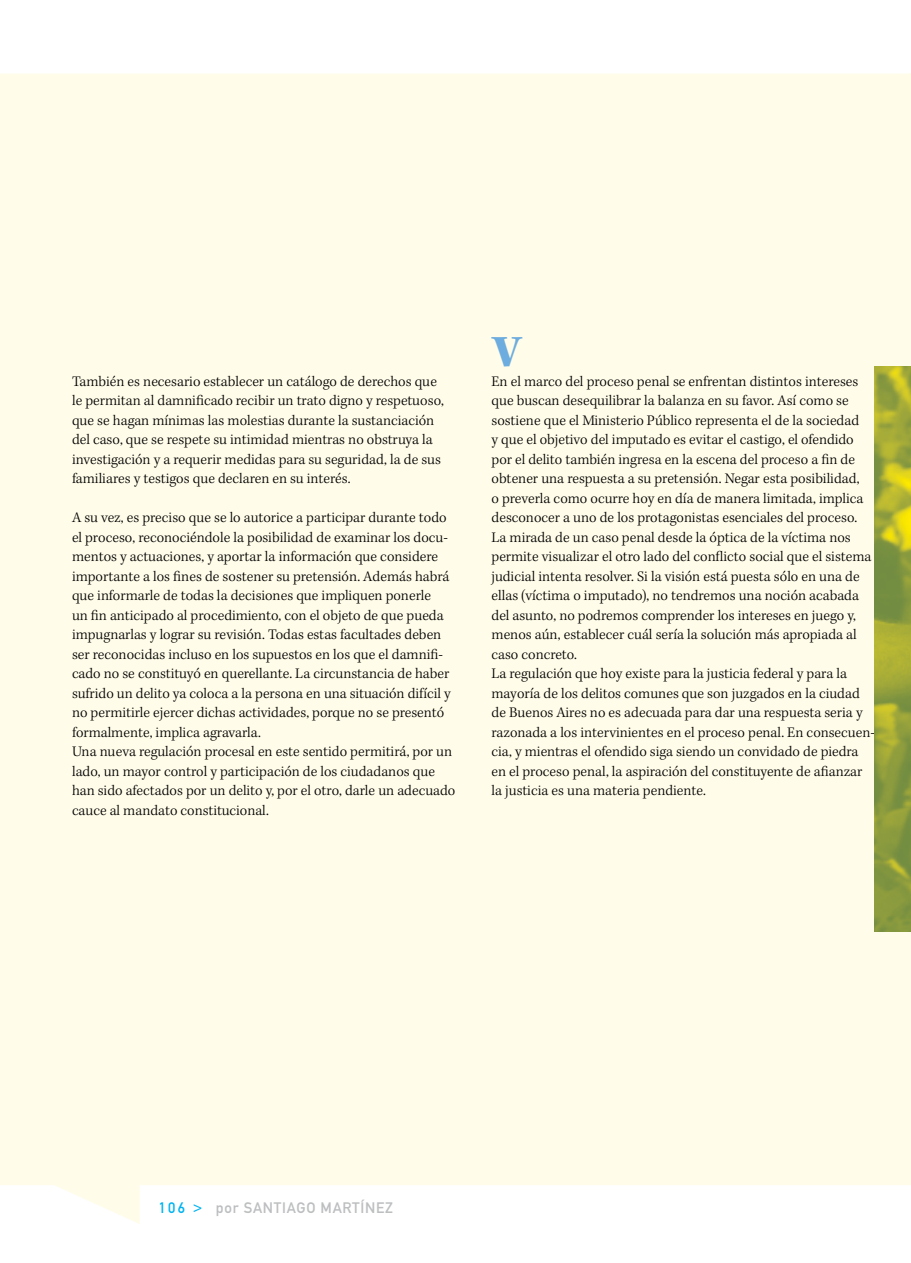
<style>
.page{position:relative;width:911px;height:1263px;background:#fff}
.page>*{position:absolute;margin:0;border:0;box-sizing:border-box;transform-origin:0 0}
.t1{font:900 45.9px "Kepler Std";color:#6dacde}
.t2{font:300 15px/19.5px "Kepler Std";color:#000}
.t3{font:15px "DIN Mittelschrift";letter-spacing:.05em;color:#bcbec0}
.s1{color:#00b3f0}
</style>
<div class="page">
<div style="left:0;top:73px;width:911px;height:1151px;background:#fffde9"></div>
<img style="left:875px;top:366px;width:36px;height:566px">
<p class="t2" style="left:72px;top:372px;width:373px">También es necesario establecer un catálogo de derechos que le permitan al damnificado recibir un trato digno y respetuoso, que se hagan mínimas las molestias durante la sustanciación del caso, que se respete su intimidad mientras no obstruya la investigación y a requerir medidas para su seguridad, la de sus familiares y testigos que declaren en su interés.</p>
<p class="t2" style="left:72px;top:508px;width:385px">A su vez, es preciso que se lo autorice a participar durante todo el proceso, reconociéndole la posibilidad de examinar los docu&shy;mentos y actuaciones, y aportar la información que considere importante a los fines de sostener su pretensión. Además habrá que informarle de todas la decisiones que impliquen ponerle<br>un fin anticipado al procedimiento, con el objeto de que pueda impugnarlas y lograr su revisión. Todas estas facultades deben ser reconocidas incluso en los supuestos en los que el damnifi&shy;cado no se constituyó en querellante. La circunstancia de haber sufrido un delito ya coloca a la persona en una situación difícil y no permitirle ejercer dichas actividades, porque no se presentó formalmente, implica agravarla.<br>Una nueva regulación procesal en este sentido permitirá, por un lado, un mayor control y participación de los ciudadanos que han sido afectados por un delito y, por el otro, darle un adecuado cauce al mandato constitucional.</p>
<h1 class="t1" style="left:492px;top:326px;width:31px">V</h1>
<p class="t2" style="left:491px;top:372px;width:385px">En el marco del proceso penal se enfrentan distintos intereses que buscan desequilibrar la balanza en su favor. Así como se sostiene que el Ministerio Público representa el de la sociedad<br>y que el objetivo del imputado es evitar el castigo, el ofendido por el delito también ingresa en la escena del proceso a fin de obtener una respuesta a su pretensión. Negar esta posibilidad,<br>o preverla como ocurre hoy en día de manera limitada, implica desconocer a uno de los protagonistas esenciales del proceso.<br>La mirada de un caso penal desde la óptica de la víctima nos permite visualizar el otro lado del conflicto social que el sistema judicial intenta resolver. Si la visión está puesta sólo en una de ellas (víctima o imputado), no tendremos una noción acabada del asunto, no podremos comprender los intereses en juego y, menos aún, establecer cuál sería la solución más apropiada al caso concreto.<br>La regulación que hoy existe para la justicia federal y para la mayoría de los delitos comunes que son juzgados en la ciudad de Buenos Aires no es adecuada para dar una respuesta seria y razonada a los intervinientes en el proceso penal. En consecuen&shy;cia, y mientras el ofendido siga siendo un convidado de piedra en el proceso penal, la aspiración del constituyente de afianzar la justicia es una materia pendiente.</p>
<p class="t3" style="left:159px;top:1199px;width:236px"><span class="s1">106 &gt;</span> POR SANTIAGO MARTÍNEZ</p>
</div>
